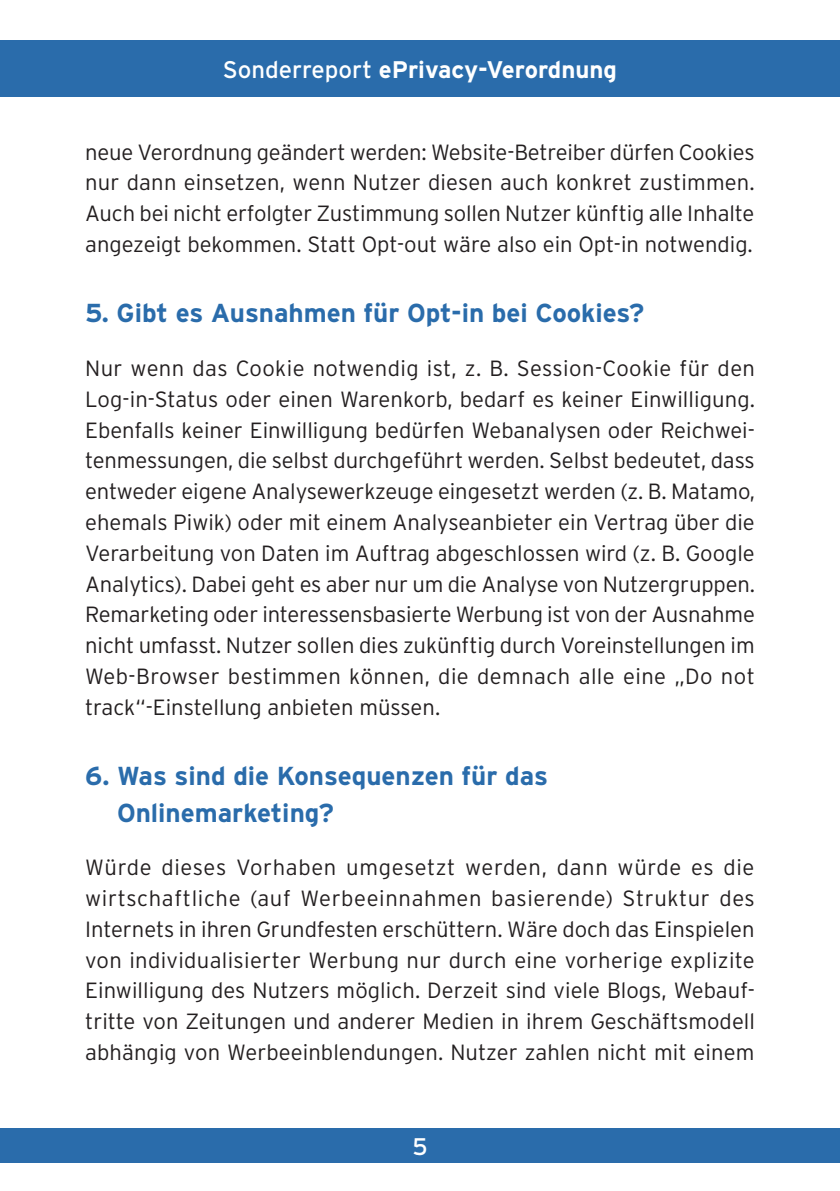
<style>
.page{position:relative;width:840px;height:1191px;background:#fff}
.page>*{position:absolute;margin:0;border:0;box-sizing:border-box;transform-origin:0 0}
.t1{font:700 26px/36.4px "Interstate";color:#2a6cab}
.t2{font:700 24px "Interstate";color:#fff}
.t3{font:24px "Interstate";color:#fff}
.t4{font:300 22px/30.8px "Interstate";color:#231f20;text-align:justify}
.s1{font-weight:400}
</style>
<div class="page">
<div style="left:0;top:40px;width:839px;height:56px;background:#2a6cab"></div>
<div style="left:0;top:1128px;width:839px;height:34px;background:#2a6cab"></div>
<p class="t2" style="left:223px;top:56px;width:395px"><span class="s1">Sonderreport</span> ePrivacy-Verordnung</p>
<p class="t4" style="left:85px;top:136px;width:671px">neue Verordnung geändert werden: Website-Betreiber dürfen Cookies nur dann einsetzen, wenn Nutzer diesen auch konkret zustimmen.<br>Auch bei nicht erfolgter Zustimmung sollen Nutzer künftig alle Inhalte angezeigt bekommen. Statt Opt-out wäre also ein Opt-in notwendig.</p>
<p class="t1" style="left:85px;top:295px;width:560px">5. Gibt es Ausnahmen für Opt-in bei Cookies?</p>
<p class="t4" style="left:85px;top:352px;width:671px">Nur wenn das Cookie notwendig ist, z. B. Session-Cookie für den Log-in-Status oder einen Warenkorb, bedarf es keiner Einwilligung.<br>Ebenfalls keiner Einwilligung bedürfen Webanalysen oder Reichwei&shy;tenmessungen, die selbst durchgeführt werden. Selbst bedeutet, dass entweder eigene Analysewerkzeuge eingesetzt werden (z. B. Matamo, ehemals Piwik) oder mit einem Analyseanbieter ein Vertrag über die Verarbeitung von Daten im Auftrag abgeschlossen wird (z. B. Google Analytics). Dabei geht es aber nur um die Analyse von Nutzergruppen.<br>Remarketing oder interessensbasierte Werbung ist von der Ausnahme nicht umfasst. Nutzer sollen dies zukünftig durch Voreinstellungen im Web-Browser bestimmen können, die demnach alle eine „Do not track“-Einstellung anbieten müssen.</p>
<p class="t1" style="left:117px;top:757px;width:432px;text-indent:-32px">6. Was sind die Konsequenzen für das<br>Onlinemarketing?</p>
<p class="t4" style="left:85px;top:852px;width:671px">Würde dieses Vorhaben umgesetzt werden, dann würde es die wirtschaftliche (auf Werbeeinnahmen basierende) Struktur des Internets in ihren Grundfesten erschüttern. Wäre doch das Einspielen von individualisierter Werbung nur durch eine vorherige explizite Einwilligung des Nutzers möglich. Derzeit sind viele Blogs, Webauf&shy;tritte von Zeitungen und anderer Medien in ihrem Geschäftsmodell abhängig von Werbeeinblendungen. Nutzer zahlen nicht mit einem</p>
<p class="t3" style="left:412px;top:1133px;width:17px">5</p>
</div>
